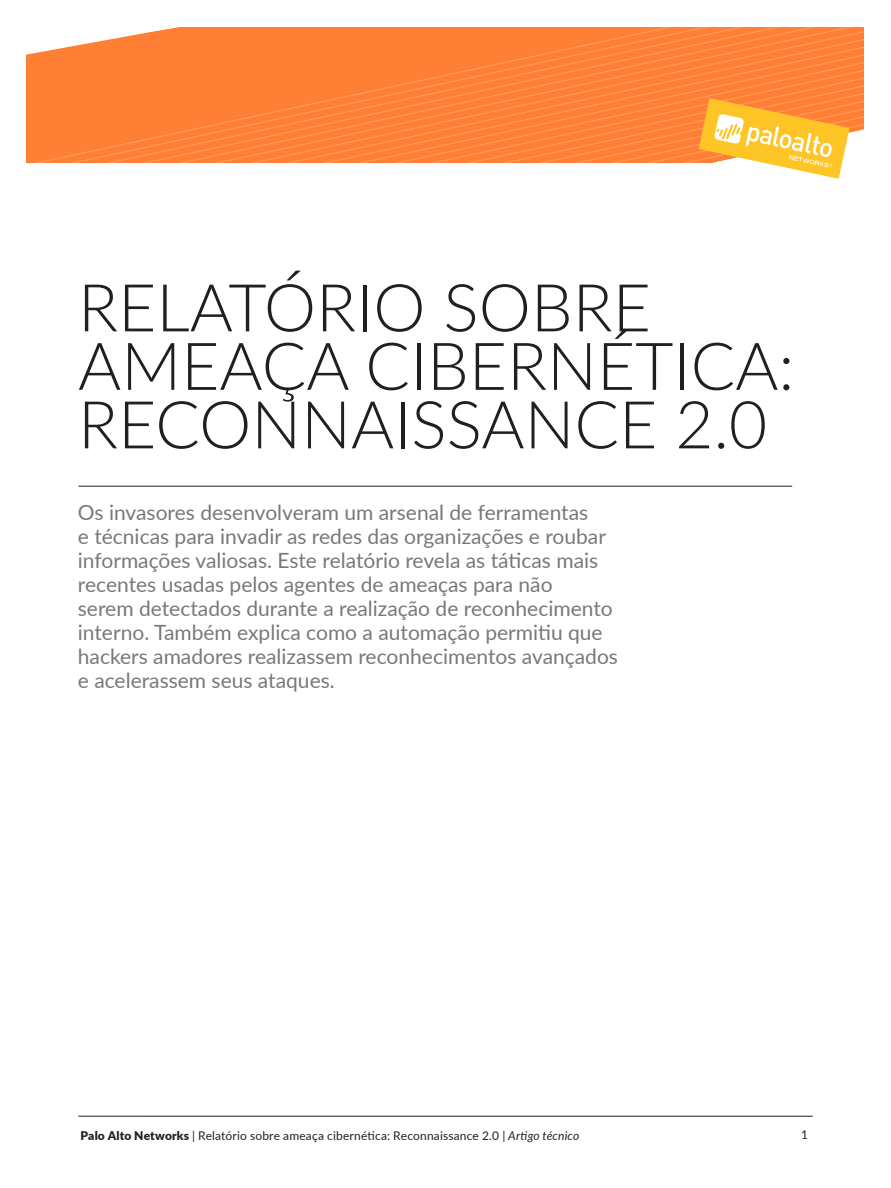
<style>
.page{position:relative;width:891px;height:1188px;background:#fff}
.page>*{position:absolute;margin:0;border:0;box-sizing:border-box;transform-origin:0 0}
.header-1{font:300 66px/58.5px "Lato";color:#231f20}
.intro_text{font:21px/24px "Lato";color:#76787b}
.folio{font:12px "Lato";letter-spacing:.015em;color:#231f20}
.subhead_tier_2{font:12px "Lato";color:#231f20}
.s1{font-weight:900}
.s2{font-style:italic}
</style>
<div class="page">
<hr style="left:78px;top:1116px;width:735px;height:1px;background:#231f20">
<svg style="left:208px;top:27px;width:656px;height:4px;background:#ff8137"></svg>
<svg style="left:208px;top:31px;width:656px;height:8px;background:#ff8137"></svg>
<svg style="left:208px;top:39px;width:656px;height:7px;background:#ff8137"></svg>
<svg style="left:208px;top:46px;width:656px;height:7px;background:#ff8138"></svg>
<svg style="left:26px;top:53px;width:838px;height:8px;background:#ff8137"></svg>
<svg style="left:26px;top:61px;width:838px;height:7px;background:#ff8137"></svg>
<svg style="left:26px;top:68px;width:838px;height:8px;background:#ff8138"></svg>
<svg style="left:26px;top:76px;width:838px;height:7px;background:#ff8238"></svg>
<svg style="left:26px;top:83px;width:838px;height:7px;background:#ff8238"></svg>
<svg style="left:26px;top:90px;width:838px;height:8px;background:#ff8239"></svg>
<svg style="left:26px;top:27px;width:182px;height:29px"></svg>
<svg style="left:26px;top:98px;width:838px;height:81px"></svg>
<hr style="left:78px;top:486px;width:714px;height:1px;background:#231f20">
<p class="header-1" style="left:78px;top:276px;width:718px">RELATÓRIO SOBRE<br>AMEAÇA CIBERNÉTICA:<br>RECONNAISSANCE 2.0</p>
<p class="intro_text" style="left:78px;top:500px;width:542px">Os invasores desenvolveram um arsenal de ferramentas<br>e técnicas para invadir as redes das organizações e roubar informações valiosas. Este relatório revela as táticas mais recentes usadas pelos agentes de ameaças para não<br>serem detectados durante a realização de reconhecimento interno. Também explica como a automação permitiu que hackers amadores realizassem reconhecimentos avançados e acelerassem seus ataques.</p>
<p class="folio" style="left:80px;top:1127px;width:500px"><span class="s1">Palo Alto Networks</span> | Relatório sobre ameaça cibernética: Reconnaissance 2.0 <span class="s2">| Artigo técnico</span></p>
<p class="subhead_tier_2" style="left:801px;top:1126px;width:8px">1</p>
</div>
